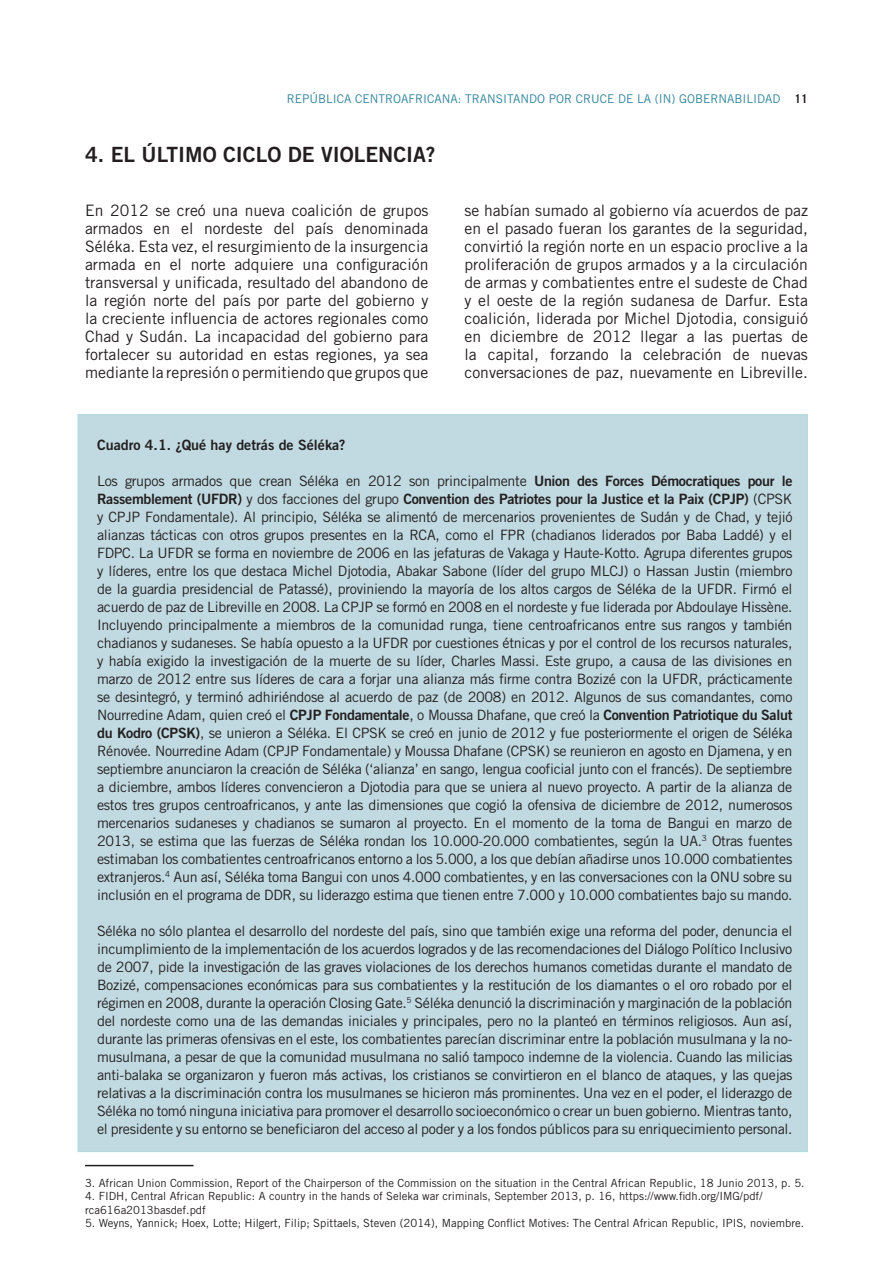
<style>
.page{position:relative;width:893px;height:1263px;background:#fff}
.page>*{position:absolute;margin:0;border:0;box-sizing:border-box;transform-origin:0 0}
.t1{font:21px "Trade Gothic LT Std Bd 2";color:#231f20}
.t2{font:15.75px/18px "Trade Gothic LT Std";color:#231f20;text-align:justify}
.t3{font:14.25px/18px "Trade Gothic LT Std";letter-spacing:-.02em;color:#231f20;text-align:justify}
.t4{font:14.25px "Trade Gothic LT Std Bd 2";color:#231f20}
.t5{font:12px "Trade Gothic LT Std";color:#31849b}
.t6{font:11.25px/13.5px "Trade Gothic LT Std";color:#231f20}
.s1{font-weight:700;color:#231f20}
.s2{font-family:"Trade Gothic LT Std Bd 2"}
</style>
<div class="page">
<div style="left:77px;top:414px;width:731px;height:738px;background:#c1dae1"></div>
<hr style="left:85px;top:1165px;width:109px;height:1px;background:#231f20">
<p class="t5" style="left:287px;top:91px;width:523px">REPÚBLICA CENTROAFRICANA: TRANSITANDO POR CRUCE DE LA (IN) GOBERNABILIDAD <span class="s1">11</span></p>
<p class="t1" style="left:85px;top:141px;width:352px">4. EL ÚLTIMO CICLO DE VIOLENCIA?</p>
<p class="t2" style="left:85px;top:201px;width:345px">En 2012 se creó una nueva coalición de grupos armados en el nordeste del país denominada Séléka. Esta vez, el resurgimiento de la insurgencia armada en el norte adquiere una configuración transversal y unificada, resultado del abandono de la región norte del país por parte del gobierno y la creciente influencia de actores regionales como Chad y Sudán. La incapacidad del gobierno para fortalecer su autoridad en estas regiones, ya sea mediante la represión o permitiendo que grupos que</p>
<p class="t2" style="left:464px;top:201px;width:345px">se habían sumado al gobierno vía acuerdos de paz en el pasado fueran los garantes de la seguridad, convirtió la región norte en un espacio proclive a la proliferación de grupos armados y a la circulación de armas y combatientes entre el sudeste de Chad y el oeste de la región sudanesa de Darfur. Esta coalición, liderada por Michel Djotodia, consiguió en diciembre de 2012 llegar a las puertas de la capital, forzando la celebración de nuevas conversaciones de paz, nuevamente en Libreville.</p>
<p class="t4" style="left:97px;top:436px;width:250px">Cuadro 4.1. ¿Qué hay detrás de Séléka?</p>
<p class="t3" style="left:97px;top:472px;width:697px">Los grupos armados que crean Séléka en 2012 son principalmente <span class="s2">Union des Forces Démocratiques pour le Rassemblement (UFDR)</span> y dos facciones del grupo <span class="s2">Convention des Patriotes pour la Justice et la Paix (CPJP)</span> (CPSK y CPJP Fondamentale). Al principio, Séléka se alimentó de mercenarios provenientes de Sudán y de Chad, y tejió alianzas tácticas con otros grupos presentes en la RCA, como el FPR (chadianos liderados por Baba Laddé) y el FDPC. La UFDR se forma en noviembre de 2006 en las jefaturas de Vakaga y Haute-Kotto. Agrupa diferentes grupos y líderes, entre los que destaca Michel Djotodia, Abakar Sabone (líder del grupo MLCJ) o Hassan Justin (miembro de la guardia presidencial de Patassé), proviniendo la mayoría de los altos cargos de Séléka de la UFDR. Firmó el acuerdo de paz de Libreville en 2008. La CPJP se formó en 2008 en el nordeste y fue liderada por Abdoulaye Hissène.<br>Incluyendo principalmente a miembros de la comunidad runga, tiene centroafricanos entre sus rangos y también chadianos y sudaneses. Se había opuesto a la UFDR por cuestiones étnicas y por el control de los recursos naturales, y había exigido la investigación de la muerte de su líder, Charles Massi. Este grupo, a causa de las divisiones en marzo de 2012 entre sus líderes de cara a forjar una alianza más firme contra Bozizé con la UFDR, prácticamente se desintegró, y terminó adhiriéndose al acuerdo de paz (de 2008) en 2012. Algunos de sus comandantes, como Nourredine Adam, quien creó el <span class="s2">CPJP Fondamentale</span>, o Moussa Dhafane, que creó la <span class="s2">Convention Patriotique du Salut du Kodro (CPSK)</span>, se unieron a Séléka. El CPSK se creó en junio de 2012 y fue posteriormente el origen de Séléka Rénovée. Nourredine Adam (CPJP Fondamentale) y Moussa Dhafane (CPSK) se reunieron en agosto en Djamena, y en septiembre anunciaron la creación de Séléka (‘alianza’ en sango, lengua cooficial junto con el francés). De septiembre a diciembre, ambos líderes convencieron a Djotodia para que se uniera al nuevo proyecto. A partir de la alianza de estos tres grupos centroafricanos, y ante las dimensiones que cogió la ofensiva de diciembre de 2012, numerosos mercenarios sudaneses y chadianos se sumaron al proyecto. En el momento de la toma de Bangui en marzo de 2013, se estima que las fuerzas de Séléka rondan los 10.000-20.000 combatientes, según la UA.<sup>3</sup> Otras fuentes estimaban los combatientes centroafricanos entorno a los 5.000, a los que debían añadirse unos 10.000 combatientes extranjeros.<sup>4</sup> Aun así, Séléka toma Bangui con unos 4.000 combatientes, y en las conversaciones con la ONU sobre su inclusión en el programa de DDR, su liderazgo estima que tienen entre 7.000 y 10.000 combatientes bajo su mando.</p>
<p class="t3" style="left:97px;top:922px;width:697px">Séléka no sólo plantea el desarrollo del nordeste del país, sino que también exige una reforma del poder, denuncia el incumplimiento de la implementación de los acuerdos logrados y de las recomendaciones del Diálogo Político Inclusivo de 2007, pide la investigación de las graves violaciones de los derechos humanos cometidas durante el mandato de Bozizé, compensaciones económicas para sus combatientes y la restitución de los diamantes o el oro robado por el régimen en 2008, durante la operación Closing Gate.<sup>5</sup> Séléka denunció la discriminación y marginación de la población del nordeste como una de las demandas iniciales y principales, pero no la planteó en términos religiosos. Aun así, durante las primeras ofensivas en el este, los combatientes parecían discriminar entre la población musulmana y la no&shy;musulmana, a pesar de que la comunidad musulmana no salió tampoco indemne de la violencia. Cuando las milicias anti-balaka se organizaron y fueron más activas, los cristianos se convirtieron en el blanco de ataques, y las quejas relativas a la discriminación contra los musulmanes se hicieron más prominentes. Una vez en el poder, el liderazgo de Séléka no tomó ninguna iniciativa para promover el desarrollo socioeconómico o crear un buen gobierno. Mientras tanto, el presidente y su entorno se beneficiaron del acceso al poder y a los fondos públicos para su enriquecimiento personal.</p>
<p class="t6" style="left:85px;top:1176px;width:721px">3. African Union Commission, Report of the Chairperson of the Commission on the situation in the Central African Republic, 18 Junio 2013, p. 5.</p>
<p class="t6" style="left:85px;top:1189px;width:679px">4. FIDH, Central African Republic: A country in the hands of Seleka war criminals, September 2013, p. 16, https://www.fidh.org/IMG/pdf/ rca616a2013basdef.pdf</p>
<p class="t6" style="left:85px;top:1216px;width:721px">5. Weyns, Yannick; Hoex, Lotte; Hilgert, Filip; Spittaels, Steven (2014), Mapping Conflict Motives: The Central African Republic, IPIS, noviembre.</p>
</div>
